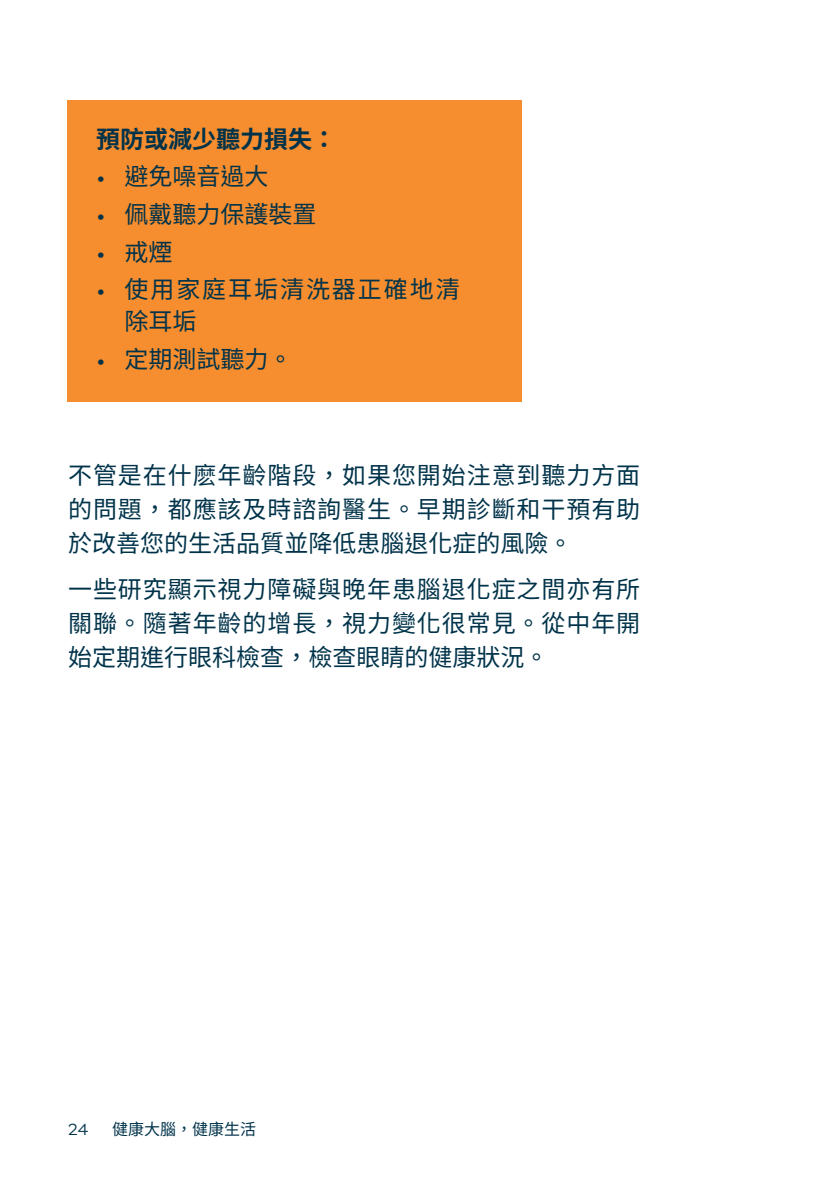
<style>
.page{position:relative;width:840px;height:1191px;background:#fff}
.page>*{position:absolute;margin:0;border:0;box-sizing:border-box;transform-origin:0 0}
.BODY__after_Bullets{font:24px/34px "Noto Sans CJ Ktc";color:#00334a;text-align:justify}
.BODY{font:24px/34px "Noto Sans CJ Ktc";letter-spacing:.035em;color:#00334a;text-align:justify}
.BODY__after_Bullets-2{font:24px/32px "Noto Sans CJ Ktc";letter-spacing:.08em;color:#00334a}
.Bullets{font:700 24px "Noto Sans CJ Ktc";color:#00334a}
.t1{font:16px "Noto Sans CJ Ktc";color:#00334a}
.t2{font:16px "Filson Pro";color:#00334a}
.s1{font-family:"Filson Pro"}
</style>
<div class="page">
<div style="left:68px;top:100px;width:454px;height:81px;background:#f68d2e"></div>
<div style="left:68px;top:176px;width:454px;height:81px;background:#f68d2e"></div>
<div style="left:68px;top:251px;width:454px;height:113px;background:#f68d2e"></div>
<div style="left:68px;top:321px;width:454px;height:81px;background:#f68d2e"></div>
<p class="Bullets" style="left:96px;top:125px;width:242px">預防或減少聽力損失：</p>
<p class="BODY__after_Bullets" style="left:96px;top:160px;width:174px"><span class="s1">•</span> 避免噪音過大</p>
<p class="BODY__after_Bullets" style="left:96px;top:198px;width:222px"><span class="s1">•</span> 佩戴聽力保護裝置</p>
<p class="BODY__after_Bullets" style="left:96px;top:235px;width:78px"><span class="s1">•</span> 戒煙</p>
<p class="BODY__after_Bullets-2" style="left:124px;top:274px;width:336px;text-indent:-28px"><span class="s1">•</span> 使用家庭耳垢清洗器正確地清除耳垢</p>
<p class="BODY__after_Bullets" style="left:96px;top:343px;width:198px"><span class="s1">•</span> 定期測試聽力。</p>
<p class="BODY__after_Bullets" style="left:68px;top:459px;width:573px">不管是在什麽年齡階段，如果您開始注意到聽力方面的問題，都應該及時諮詢醫生。早期診斷和干預有助於改善您的生活品質並降低患腦退化症的風險。</p>
<p class="BODY" style="left:68px;top:572px;width:573px">一些研究顯示視力障礙與晚年患腦退化症之間亦有所關聯。隨著年齡的增長，視力變化很常見。從中年開始定期進行眼科檢查，檢查眼睛的健康狀況。</p>
<p class="t2" style="left:68px;top:1118px;width:22px">24</p>
<p class="t1" style="left:112px;top:1119px;width:145px">健康大腦，健康生活</p>
</div>
